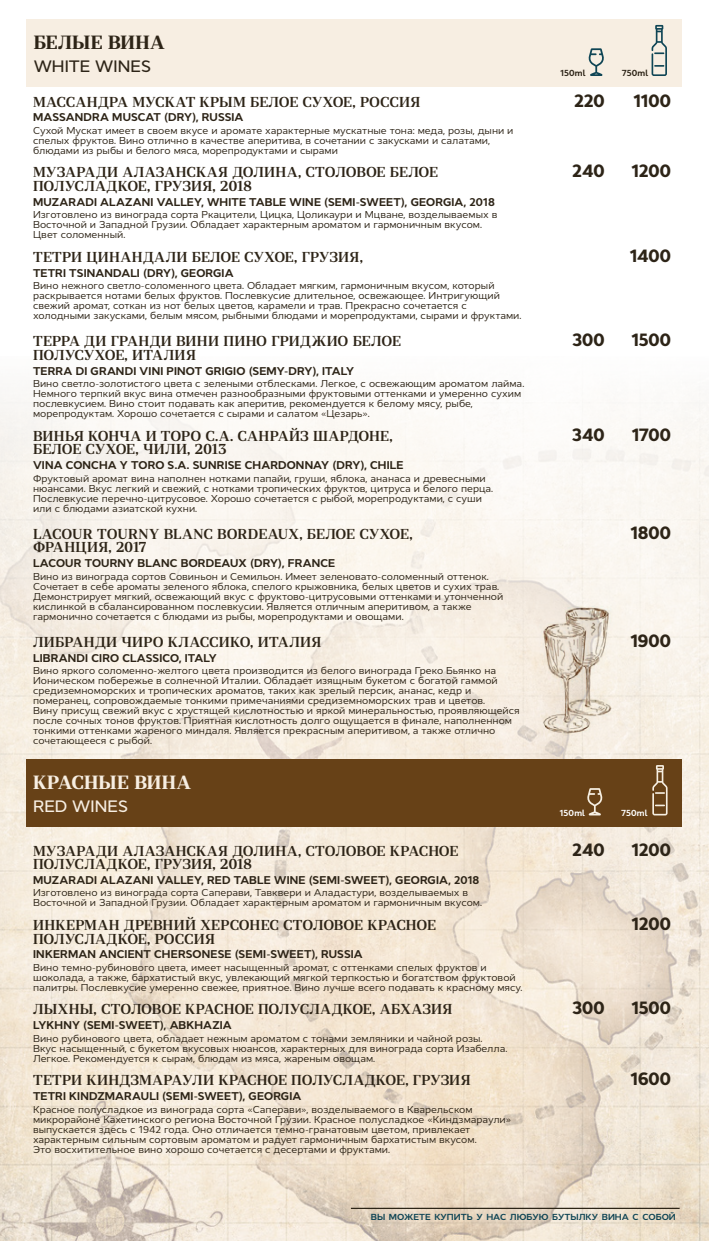
<style>
.page{position:relative;width:709px;height:1241px;background:#fff}
.page>*{position:absolute;margin:0;border:0;box-sizing:border-box;transform-origin:0 0}
.t1{font:700 19.12px "Rolleston Display";letter-spacing:.02em;color:#f7eee2}
.t2{font:700 19.12px "Rolleston Display";letter-spacing:.02em;color:#2d2417}
.t3{font:800 17.75px "Cyntho Next";letter-spacing:-.01em;color:#2d2417}
.t4{font:500 16.5px "Cyntho Next";color:#2d2417}
.t5{font:500 16.5px "Cyntho Next";color:#f7eee2}
.t6{font:600 14.38px "Rolleston Display";letter-spacing:.015em;color:#2d2417}
.t7{font:500 12.25px "Cyntho Next";color:#0f4555}
.t8{font:700 11.25px "Cyntho Next";letter-spacing:.01em;color:#2d2417}
.t9{font:10px/10px "Cyntho Next";color:#2d2417}
.t10{font:700 8.75px "Cyntho Next";letter-spacing:.02em;color:#2d2417}
.t11{font:700 8.75px "Cyntho Next";letter-spacing:.02em;color:#fff}
</style>
<div class="page">
<img style="left:0;top:394px;width:709px;height:846px">
<div style="left:27px;top:19px;width:655px;height:68px;background:#f7eee2"></div>
<div style="left:27px;top:759px;width:655px;height:67px;background:#674117"></div>
<svg style="left:651px;top:25px;width:16px;height:51px"></svg>
<svg style="left:588px;top:48px;width:16px;height:28px"></svg>
<svg style="left:652px;top:765px;width:15px;height:50px"></svg>
<svg style="left:587px;top:788px;width:16px;height:27px"></svg>
<hr style="left:351px;top:1207px;width:328px;height:1px;background:#2d2517">
<img style="left:529px;top:599px;width:83px;height:136px">
<h1 class="t2" style="left:34px;top:30px;width:132px">БЕЛЫЕ ВИНА</h1>
<h3 class="t4" style="left:34px;top:56px;width:119px">WHITE WINES</h3>
<p class="t10" style="left:560px;top:68px;width:27px">150ml</p>
<p class="t10" style="left:621px;top:68px;width:28px">750ml</p>
<h3 class="t6" style="left:33px;top:92px;width:389px">МАССАНДРА МУСКАТ КРЫМ БЕЛОЕ СУХОЕ, РОССИЯ</h3>
<h2 class="t3" style="left:574px;top:90px;width:32px">220</h2>
<h2 class="t3" style="left:633px;top:90px;width:39px">1100</h2>
<p class="t8" style="left:33px;top:111px;width:212px">MASSANDRA MUSCAT (DRY), RUSSIA</p>
<p class="t9" style="left:33px;top:125px;width:482px">Сухой Мускат имеет в своем вкусе и аромате характерные мускатные тона: меда, розы, дыни и спелых фруктов. Вино отлично в качестве аперитива, в сочетании с закусками и салатами, блюдами из рыбы и белого мяса, морепродуктами и сырами</p>
<h3 class="t6" style="left:33px;top:163px;width:406px">МУЗАРАДИ АЛАЗАНСКАЯ ДОЛИНА, СТОЛОВОЕ БЕЛОЕ</h3>
<h2 class="t3" style="left:572px;top:161px;width:34px">240</h2>
<h2 class="t3" style="left:631px;top:161px;width:41px">1200</h2>
<h3 class="t6" style="left:33px;top:177px;width:220px">ПОЛУСЛАДКОЕ, ГРУЗИЯ, 2018</h3>
<p class="t8" style="left:33px;top:195px;width:463px">MUZARADI ALAZANI VALLEY, WHITE TABLE WINE (SEMI-SWEET), GEORGIA, 2018</p>
<p class="t9" style="left:33px;top:210px;width:466px">Изготовлено из винограда сорта Ркацители, Цицка, Цоликаури и Мцване, возделываемых в<br>Восточной и Западной Грузии. Обладает характерным ароматом и гармоничным вкусом.<br>Цвет соломенный.</p>
<h3 class="t6" style="left:33px;top:248px;width:331px">ТЕТРИ ЦИНАНДАЛИ БЕЛОЕ СУХОЕ, ГРУЗИЯ,</h3>
<h2 class="t3" style="left:629px;top:245px;width:43px">1400</h2>
<p class="t8" style="left:33px;top:266px;width:202px">TETRI TSINANDALI (DRY), GEORGIA</p>
<p class="t9" style="left:33px;top:280px;width:490px">Вино нежного светло-соломенного цвета. Обладает мягким, гармоничным вкусом, который раскрывается нотами белых фруктов. Послевкусие длительное, освежающее. Интригующий свежий аромат, соткан из нот белых цветов, карамели и трав. Прекрасно сочетается с холодными закусками, белым мясом, рыбными блюдами и морепродуктами, сырами и фруктами.</p>
<h3 class="t6" style="left:33px;top:332px;width:369px">ТЕРРА ДИ ГРАНДИ ВИНИ ПИНО ГРИДЖИО БЕЛОЕ</h3>
<h2 class="t3" style="left:572px;top:329px;width:34px">300</h2>
<h2 class="t3" style="left:631px;top:329px;width:41px">1500</h2>
<h3 class="t6" style="left:33px;top:346px;width:164px">ПОЛУСУХОЕ, ИТАЛИЯ</h3>
<p class="t8" style="left:33px;top:364px;width:322px">TERRA DI GRANDI VINI PINOT GRIGIO (SEMY-DRY), ITALY</p>
<p class="t9" style="left:33px;top:378px;width:493px">Вино светло-золотистого цвета с зелеными отблесками. Легкое, с освежающим ароматом лайма.<br>Немного терпкий вкус вина отмечен разнообразными фруктовыми оттенками и умеренно сухим послевкусием. Вино стоит подавать как аперитив, рекомендуется к белому мясу, рыбе, морепродуктам. Хорошо сочетается с сырами и салатом «Цезарь».</p>
<h3 class="t6" style="left:33px;top:426px;width:361px">ВИНЬЯ КОНЧА И ТОРО С.А. САНРАЙЗ ШАРДОНЕ,</h3>
<h2 class="t3" style="left:572px;top:424px;width:34px">340</h2>
<h2 class="t3" style="left:631px;top:424px;width:41px">1700</h2>
<h3 class="t6" style="left:33px;top:440px;width:195px">БЕЛОЕ СУХОЕ, ЧИЛИ, 2013</h3>
<p class="t8" style="left:33px;top:458px;width:372px">VINA CONCHA Y TORO S.A. SUNRISE CHARDONNAY (DRY), CHILE</p>
<p class="t9" style="left:33px;top:473px;width:461px">Фруктовый аромат вина наполнен нотками папайи, груши, яблока, ананаса и древесными нюансами. Вкус легкий и свежий, с нотками тропических фруктов, цитруса и белого перца.<br>Послевкусие перечно-цитрусовое. Хорошо сочетается с рыбой, морепродуктами, с суши или с блюдами азиатской кухни.</p>
<h3 class="t6" style="left:33px;top:524px;width:381px">LACOUR TOURNY BLANC BORDEAUX, БЕЛОЕ СУХОЕ,</h3>
<h2 class="t3" style="left:630px;top:522px;width:42px">1800</h2>
<h3 class="t6" style="left:33px;top:538px;width:115px">ФРАНЦИЯ, 2017</h3>
<p class="t8" style="left:33px;top:556px;width:303px">LACOUR TOURNY BLANC BORDEAUX (DRY), FRANCE</p>
<p class="t9" style="left:33px;top:571px;width:472px">Вино из винограда сортов Совиньон и Семильон. Имеет зеленовато-соломенный оттенок.<br>Сочетает в себе ароматы зеленого яблока, спелого крыжовника, белых цветов и сухих трав.<br>Демонстрирует мягкий, освежающий вкус с фруктово-цитрусовыми оттенками и утонченной кислинкой в сбалансированном послевкусии. Является отличным аперитивом, а также гармонично сочетается с блюдами из рыбы, морепродуктами и овощами.</p>
<h3 class="t6" style="left:33px;top:632px;width:290px">ЛИБРАНДИ ЧИРО КЛАССИКО, ИТАЛИЯ</h3>
<h2 class="t3" style="left:630px;top:630px;width:42px">1900</h2>
<p class="t8" style="left:33px;top:650px;width:185px">LIBRANDI CIRO CLASSICO, ITALY</p>
<p class="t9" style="left:33px;top:665px;width:488px">Вино яркого соломенно-желтого цвета производится из белого винограда Греко Бьянко на Ионическом побережье в солнечной Италии. Обладает изящным букетом с богатой гаммой средиземноморских и тропических ароматов, таких как зрелый персик, ананас, кедр и померанец, сопровождаемые тонкими примечаниями средиземноморских трав и цветов.<br>Вину присущ свежий вкус с хрустящей кислотностью и яркой минеральностью, проявляющейся после сочных тонов фруктов. Приятная кислотность долго ощущается в финале, наполненном тонкими оттенками жареного миндаля. Является прекрасным аперитивом, а также отлично сочетающееся с рыбой.</p>
<h1 class="t1" style="left:33px;top:769px;width:159px">КРАСНЫЕ ВИНА</h1>
<h3 class="t5" style="left:33px;top:796px;width:96px">RED WINES</h3>
<p class="t11" style="left:559px;top:807px;width:27px">150ml</p>
<p class="t11" style="left:621px;top:807px;width:28px">750ml</p>
<h3 class="t6" style="left:33px;top:841px;width:427px">МУЗАРАДИ АЛАЗАНСКАЯ ДОЛИНА, СТОЛОВОЕ КРАСНОЕ</h3>
<h2 class="t3" style="left:572px;top:838px;width:34px">240</h2>
<h2 class="t3" style="left:631px;top:838px;width:41px">1200</h2>
<h3 class="t6" style="left:33px;top:855px;width:220px">ПОЛУСЛАДКОЕ, ГРУЗИЯ, 2018</h3>
<p class="t8" style="left:33px;top:873px;width:448px">MUZARADI ALAZANI VALLEY, RED TABLE WINE (SEMI-SWEET), GEORGIA, 2018</p>
<p class="t9" style="left:33px;top:887px;width:450px">Изготовлено из винограда сорта Саперави, Тавквери и Аладастури, возделываемых в<br>Восточной и Западной Грузии. Обладает характерным ароматом и гармоничным вкусом.</p>
<h3 class="t6" style="left:33px;top:915px;width:404px">ИНКЕРМАН ДРЕВНИЙ ХЕРСОНЕС СТОЛОВОЕ КРАСНОЕ</h3>
<h2 class="t3" style="left:631px;top:913px;width:41px">1200</h2>
<h3 class="t6" style="left:33px;top:929px;width:183px">ПОЛУСЛАДКОЕ, РОССИЯ</h3>
<p class="t8" style="left:33px;top:947px;width:331px">INKERMAN ANCIENT CHERSONESE (SEMI-SWEET), RUSSIA</p>
<p class="t9" style="left:33px;top:962px;width:491px">Вино темно-рубинового цвета, имеет насыщенный аромат, с оттенками спелых фруктов и шоколада, а также, бархатистый вкус, увлекающий мягкой терпкостью и богатством фруктовой палитры. Послевкусие умеренно свежее, приятное. Вино лучше всего подавать к красному мясу.</p>
<h3 class="t6" style="left:33px;top:1000px;width:421px">ЛЫХНЫ, СТОЛОВОЕ КРАСНОЕ ПОЛУСЛАДКОЕ, АБХАЗИЯ</h3>
<h2 class="t3" style="left:572px;top:997px;width:34px">300</h2>
<h2 class="t3" style="left:631px;top:997px;width:41px">1500</h2>
<p class="t8" style="left:33px;top:1018px;width:200px">LYKHNY (SEMI-SWEET), ABKHAZIA</p>
<p class="t9" style="left:33px;top:1032px;width:476px">Вино рубинового цвета, обладает нежным ароматом с тонами земляники и чайной розы.<br>Вкус насыщенный, с букетом вкусовых нюансов, характерных для винограда сорта Изабелла.<br>Легкое. Рекомендуется к сырам, блюдам из мяса, жареным овощам.</p>
<h3 class="t6" style="left:33px;top:1071px;width:439px">ТЕТРИ КИНДЗМАРАУЛИ КРАСНОЕ ПОЛУСЛАДКОЕ, ГРУЗИЯ</h3>
<h2 class="t3" style="left:630px;top:1068px;width:42px">1600</h2>
<p class="t8" style="left:33px;top:1089px;width:270px">TETRI KINDZMARAULI (SEMI-SWEET), GEORGIA</p>
<p class="t9" style="left:33px;top:1103px;width:479px">Красное полусладкое из винограда сорта «Саперави», возделываемого в Кварельском микрорайоне Кахетинского региона Восточной Грузии. Красное полусладкое «Киндзмараули» выпускается здесь с 1942 года. Оно отличается темно-гранатовым цветом, привлекает характерным сильным сортовым ароматом и радует гармоничным бархатистым вкусом.<br>Это восхитительное вино хорошо сочетается с десертами и фруктами.</p>
<p class="t7" style="left:371px;top:1208px;width:306px">Вы можете купить у нас любую бутылку вина с собой</p>
</div>
